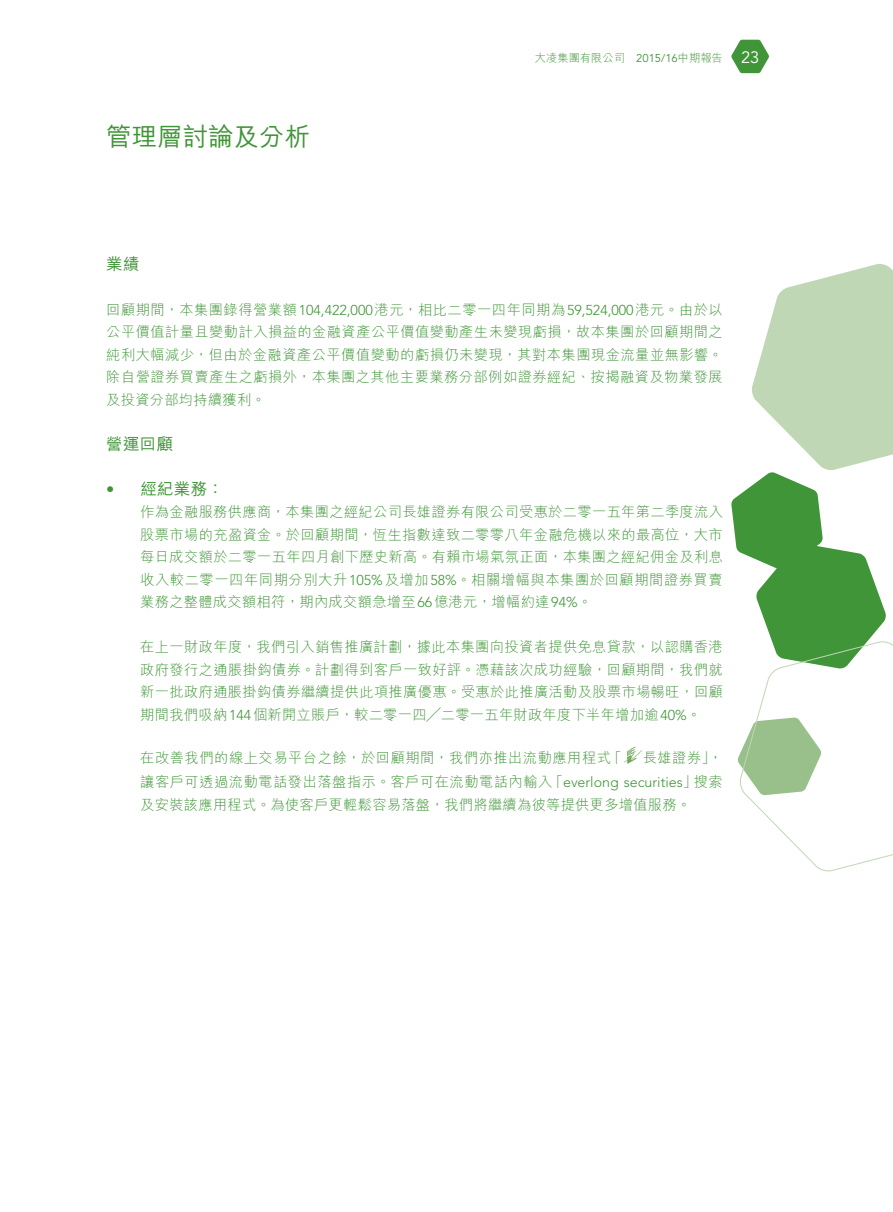
<style>
.page{position:relative;width:893px;height:1212px;background:#fff}
.page>*{position:absolute;margin:0;border:0;box-sizing:border-box;transform-origin:0 0}
.t1{font:500 25.5px "M Hei HK";color:#3f9537}
._01_H1{font:500 16.5px "M Hei HK";letter-spacing:.02em;color:#3f9537}
._02_H2{font:500 16.5px "M Hei HK";color:#3f9537}
.t2{font:16.5px "Avenir LT Std";color:#fff}
._00_txt{font:300 14.25px/22.5px "M Hei HK";letter-spacing:.035em;color:#3f9537;text-align:justify}
.t3{font:300 11.25px "M Hei HK";color:#3f9537}
.s1{font-family:"Avenir LT Std";font-weight:400}
.s2{font-family:"Avenir LT Std"}
</style>
<div class="page">
<svg style="left:731px;top:40px;width:38px;height:33px"></svg>
<svg style="left:731px;top:264px;width:162px;height:608px"></svg>
<img style="left:623px;top:746px;width:19px;height:18px">
<p class="t1" style="left:106px;top:118px;width:205px">管理層討論及分析</p>
<p class="t3" style="left:535px;top:52px;width:189px">大凌集團有限公司 <span class="s1">2015/16</span>中期報告</p>
<p class="t2" style="left:741px;top:48px;width:20px">23</p>
<p class="_01_H1" style="left:106px;top:252px;width:35px">業績</p>
<p class="_00_txt" style="left:106px;top:298px;width:618px">回顧期間，本集團錄得營業額<span class="s2">104,422,000</span>港元，相比二零一四年同期為<span class="s2">59,524,000</span>港元。由於以公平價值計量且變動計入損益的金融資產公平價值變動產生未變現虧損，故本集團於回顧期間之純利大幅減少，但由於金融資產公平價值變動的虧損仍未變現，其對本集團現金流量並無影響。除自營證券買賣產生之虧損外，本集團之其他主要業務分部例如證券經紀、按揭融資及物業發展及投資分部均持續獲利。</p>
<p class="_01_H1" style="left:106px;top:432px;width:68px">營運回顧</p>
<p class="_02_H2" style="left:106px;top:477px;width:119px"><span class="s1">•</span> 經紀業務：</p>
<p class="_00_txt" style="left:140px;top:501px;width:584px">作為金融服務供應商，本集團之經紀公司長雄證券有限公司受惠於二零一五年第二季度流入股票市場的充盈資金。於回顧期間，恆生指數達致二零零八年金融危機以來的最高位，大市每日成交額於二零一五年四月創下歷史新高。有賴市場氣氛正面，本集團之經紀佣金及利息收入較二零一四年同期分別大升<span class="s2">105%</span>及增加<span class="s2">58%</span>。相關增幅與本集團於回顧期間證券買賣業務之整體成交額相符，期內成交額急增至<span class="s2">66</span>億港元，增幅約達<span class="s2">94%</span>。</p>
<p class="_00_txt" style="left:140px;top:636px;width:584px">在上一財政年度，我們引入銷售推廣計劃，據此本集團向投資者提供免息貸款，以認購香港政府發行之通脹掛鈎債券。計劃得到客戶一致好評。憑藉該次成功經驗，回顧期間，我們就新一批政府通脹掛鈎債券繼續提供此項推廣優惠。受惠於此推廣活動及股票市場暢旺，回顧期間我們吸納<span class="s2">144</span>個新開立賬戶，較二零一四╱二零一五年財政年度下半年增加逾<span class="s2">40%</span>。</p>
<p class="_00_txt" style="left:140px;top:746px;width:483px">在改善我們的線上交易平台之餘，於回顧期間，我們亦推出流動應用程式「</p>
<p class="_00_txt" style="left:140px;top:745px;width:584px;line-height:24.3px;text-align:right">長雄證券」，<br>讓客戶可透過流動電話發出落盤指示。客戶可在流動電話內輸入「<span class="s2">everlong securities</span>」搜索</p>
<p class="_00_txt" style="left:140px;top:793px;width:552px">及安裝該應用程式。為使客戶更輕鬆容易落盤，我們將繼續為彼等提供更多增值服務。</p>
</div>
